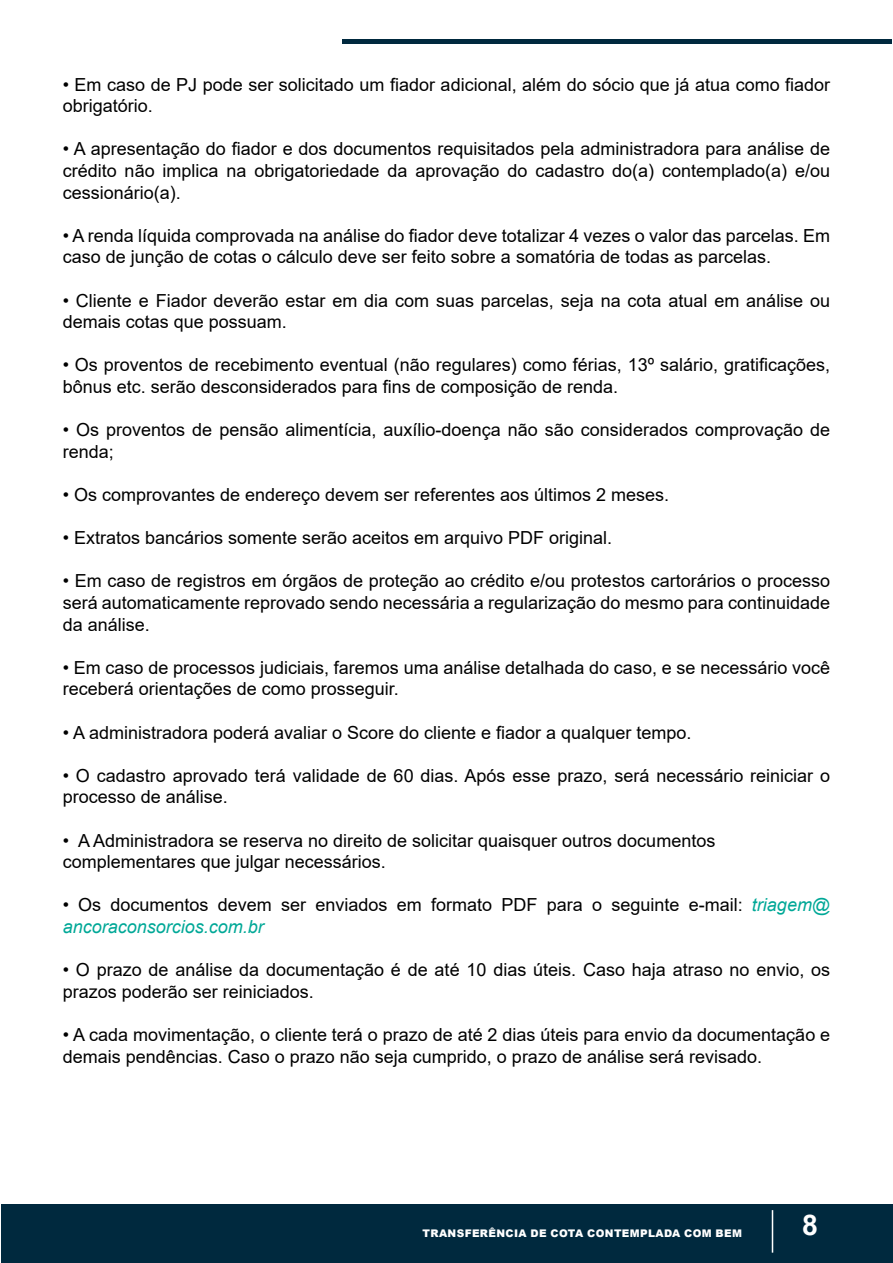
<style>
.page{position:relative;width:893px;height:1263px;background:#fff}
.page>*{position:absolute;margin:0;border:0;box-sizing:border-box;transform-origin:0 0}
.t1{font:700 28.5px "Arial";color:#fff}
.t2{font:18px/21.6px "Arial";color:#000}
.t3{font:900 10.5px "Arial";letter-spacing:.035em;color:#fff}
.s1{font-style:italic;color:#00a897}
</style>
<div class="page">
<div style="left:1px;top:1204px;width:891px;height:58px;background:#00293e"></div>
<hr style="left:342px;top:40px;width:550px;height:4px;background:#00293e">
<hr style="left:772px;top:1210px;width:1px;height:42px;background:#fff">
<p class="t2" style="left:63px;top:73px;width:769px">• Em caso de PJ pode ser solicitado um fiador adicional, além do sócio que já atua como fiador obrigatório.</p>
<p class="t2" style="left:63px;top:138px;width:769px;text-align:justify">• A apresentação do fiador e dos documentos requisitados pela administradora para análise de crédito não implica na obrigatoriedade da aprovação do cadastro do(a) contemplado(a) e/ou cessionário(a).</p>
<p class="t2" style="left:63px;top:224px;width:769px">• A renda líquida comprovada na análise do fiador deve totalizar 4 vezes o valor das parcelas. Em caso de junção de cotas o cálculo deve ser feito sobre a somatória de todas as parcelas.</p>
<p class="t2" style="left:63px;top:289px;width:769px">• Cliente e Fiador deverão estar em dia com suas parcelas, seja na cota atual em análise ou demais cotas que possuam.</p>
<p class="t2" style="left:63px;top:354px;width:769px">• Os proventos de recebimento eventual (não regulares) como férias, 13º salário, gratificações, bônus etc. serão desconsiderados para fins de composição de renda.</p>
<p class="t2" style="left:63px;top:419px;width:769px">• Os proventos de pensão alimentícia, auxílio-doença não são considerados comprovação de renda;</p>
<p class="t2" style="left:63px;top:484px;width:608px">• Os comprovantes de endereço devem ser referentes aos últimos 2 meses.</p>
<p class="t2" style="left:63px;top:527px;width:551px">• Extratos bancários somente serão aceitos em arquivo PDF original.</p>
<p class="t2" style="left:63px;top:570px;width:769px;text-align:justify">• Em caso de registros em órgãos de proteção ao crédito e/ou protestos cartorários o processo será automaticamente reprovado sendo necessária a regularização do mesmo para continuidade da análise.</p>
<p class="t2" style="left:63px;top:656px;width:769px">• Em caso de processos judiciais, faremos uma análise detalhada do caso, e se necessário você receberá orientações de como prosseguir.</p>
<p class="t2" style="left:63px;top:721px;width:630px">• A administradora poderá avaliar o Score do cliente e fiador a qualquer tempo.</p>
<p class="t2" style="left:63px;top:764px;width:769px">• O cadastro aprovado terá validade de 60 dias. Após esse prazo, será necessário reiniciar o processo de análise.</p>
<p class="t2" style="left:63px;top:829px;width:654px">• A Administradora se reserva no direito de solicitar quaisquer outros documentos complementares que julgar necessários.</p>
<p class="t2" style="left:63px;top:894px;width:769px">• Os documentos devem ser enviados em formato PDF para o seguinte e-mail: <span class="s1">triagem@ ancoraconsorcios.com.br</span></p>
<p class="t2" style="left:63px;top:959px;width:769px">• O prazo de análise da documentação é de até 10 dias úteis. Caso haja atraso no envio, os prazos poderão ser reiniciados.</p>
<p class="t2" style="left:63px;top:1024px;width:769px">• A cada movimentação, o cliente terá o prazo de até 2 dias úteis para envio da documentação e demais pendências. Caso o prazo não seja cumprido, o prazo de análise será revisado.</p>
<p class="t3" style="left:423px;top:1225px;width:321px">TRANSFERÊNCIA DE COTA CONTEMPLADA COM BEM</p>
<h1 class="t1" style="left:802px;top:1205px;width:17px">8</h1>
</div>
